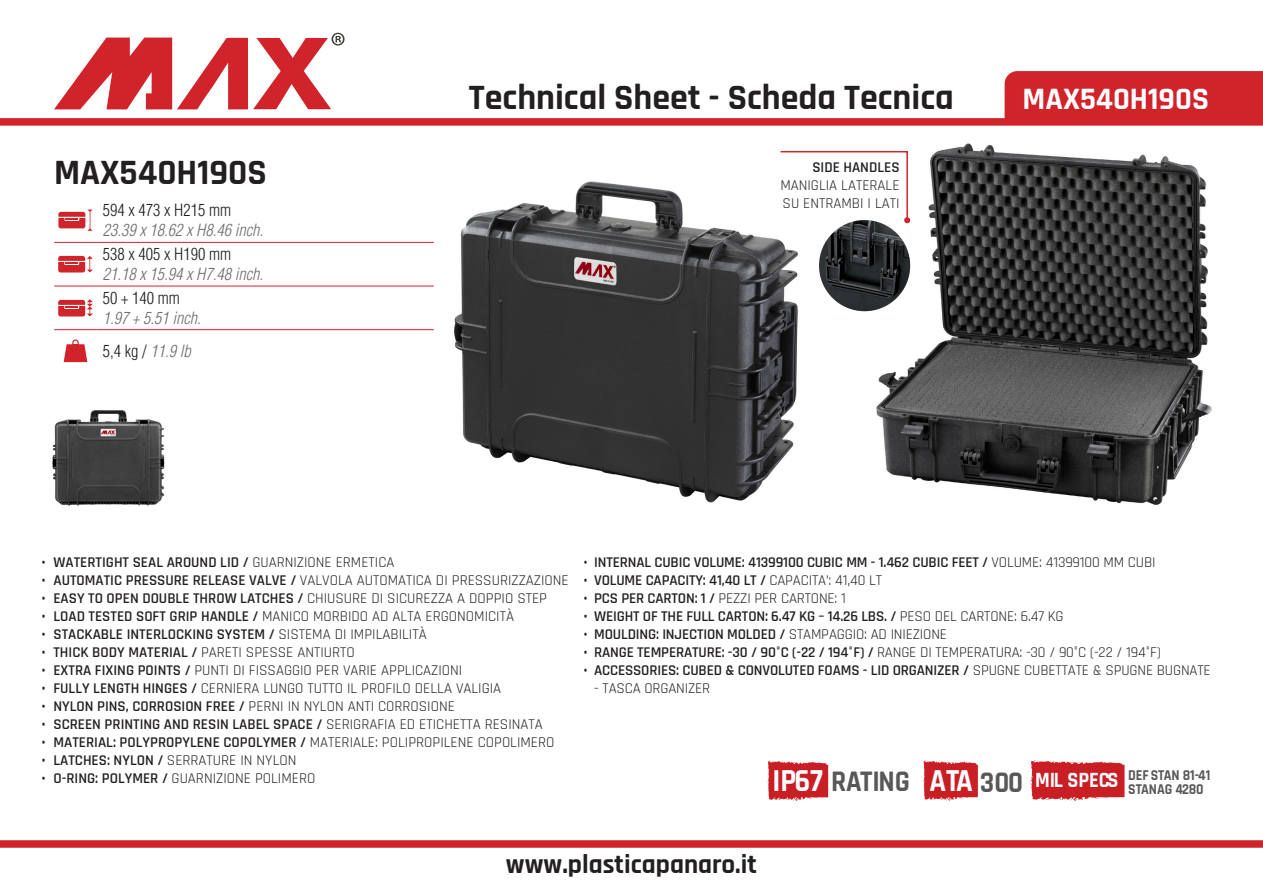
<style>
.page{position:relative;width:1263px;height:893px;background:#fff}
.page>*{position:absolute;margin:0;border:0;box-sizing:border-box;transform-origin:0 0}
.t1{font:700 36px "Rajdhani";color:#231f20}
.t2{font:700 31.5px "Rajdhani";color:#fff}
.t3{font:700 30.3px "Rajdhani";color:#57585a;scale:.92 1}
.t4{font:700 27px "Rajdhani";color:#231f20}
.t5{font:italic 300 condensed 16.5px "Helvetica LT Std";color:#6c6d70}
.t6{font:300 condensed 16.5px "Helvetica LT Std";color:#231f20}
.t7{font:700 15.15px "Rajdhani";color:#57585a;scale:.92 1}
.t8{font:600 15px "Rajdhani";letter-spacing:-.01em;color:#231f20}
.t9{font:15px/18px "Rajdhani";color:#231f20}
.s1{font-style:italic;color:#6c6d70}
.s2{font-weight:400}
.s3{font-weight:600}
.s4{font-size:22.05px;color:#fff}
.s5{font-size:32.4px;color:#fff}
</style>
<div class="page">
<svg style="left:54px;top:33px;width:291px;height:76px"></svg>
<div style="left:0;top:118px;width:1263px;height:8px;background:#d1232a"></div>
<div style="left:0;top:840px;width:1263px;height:8px;background:#d1232a"></div>
<div style="left:1004px;top:71px;width:259px;height:48px;background:#d1232a"></div>
<hr style="left:54px;top:242px;width:43px;height:1px;background:#d1232a">
<hr style="left:97px;top:242px;width:337px;height:1px;background:#d1232a">
<hr style="left:54px;top:286px;width:43px;height:1px;background:#d1232a">
<hr style="left:97px;top:286px;width:337px;height:1px;background:#d1232a">
<hr style="left:54px;top:329px;width:43px;height:1px;background:#d1232a">
<hr style="left:97px;top:329px;width:337px;height:1px;background:#d1232a">
<svg style="left:58px;top:210px;width:35px;height:21px"></svg>
<svg style="left:58px;top:256px;width:35px;height:16px"></svg>
<svg style="left:58px;top:299px;width:35px;height:17px"></svg>
<svg style="left:64px;top:339px;width:23px;height:23px"></svg>
<img style="left:454px;top:181px;width:344px;height:322px">
<img style="left:861px;top:143px;width:351px;height:362px">
<svg style="left:1030px;top:760px;width:94px;height:41px;background:#d03e43"></svg>
<svg style="left:923px;top:760px;width:55px;height:41px;background:#d03f44"></svg>
<svg style="left:768px;top:760px;width:60px;height:41px;background:#d03c41"></svg>
<img style="left:52px;top:410px;width:113px;height:96px">
<svg style="left:779px;top:150px;width:131px;height:73px"></svg>
<img style="left:819px;top:220px;width:91px;height:91px">
<p class="t1" style="left:54px;top:151px;width:214px">MAX540H190S</p>
<p class="t6" style="left:103px;top:200px;width:130px">594 x 473 x H215 mm</p>
<p class="t5" style="left:103px;top:220px;width:162px">23.39 x 18.62 x H8.46 inch.</p>
<p class="t6" style="left:103px;top:244px;width:130px">538 x 405 x H190 mm</p>
<p class="t5" style="left:103px;top:264px;width:162px">21.18 x 15.94 x H7.48 inch.</p>
<p class="t6" style="left:103px;top:288px;width:78px">50 + 140 mm</p>
<p class="t5" style="left:103px;top:307px;width:99px">1.97 + 5.51 inch.</p>
<p class="t6" style="left:103px;top:341px;width:89px">5,4 kg / <span class="s1">11.9 lb</span></p>
<p class="t1" style="left:469px;top:76px;width:486px">Technical Sheet - Scheda Tecnica</p>
<p class="t8" style="left:812px;top:159px;width:89px">SIDE HANDLES</p>
<p class="t9" style="left:780px;top:177px;width:121px">MANIGLIA LATERALE<br>SU ENTRAMBI I LATI</p>
<p class="t2" style="left:1022px;top:80px;width:188px">MAX540H190S</p>
<p class="t8" style="left:41px;top:553px;width:355px">• WATERTIGHT SEAL AROUND LID / <span class="s2">GUARNIZIONE ERMETICA</span></p>
<p class="t9" style="left:41px;top:571px;width:529px"><span class="s3">• AUTOMATIC PRESSURE RELEASE VALVE /</span> VALVOLA AUTOMATICA DI PRESSURIZZAZIONE</p>
<p class="t8" style="left:41px;top:589px;width:507px">• EASY TO OPEN DOUBLE THROW LATCHES / <span class="s2">CHIUSURE DI SICUREZZA A DOPPIO STEP</span></p>
<p class="t9" style="left:41px;top:607px;width:474px"><span class="s3">• LOAD TESTED SOFT GRIP HANDLE /</span> MANICO MORBIDO AD ALTA ERGONOMICITÀ</p>
<p class="t8" style="left:41px;top:625px;width:387px">• STACKABLE INTERLOCKING SYSTEM / <span class="s2">SISTEMA DI IMPILABILITÀ</span></p>
<p class="t9" style="left:41px;top:643px;width:315px"><span class="s3">• THICK BODY MATERIAL /</span> PARETI SPESSE ANTIURTO</p>
<p class="t9" style="left:41px;top:661px;width:422px"><span class="s3">• EXTRA FIXING POINTS /</span> PUNTI DI FISSAGGIO PER VARIE APPLICAZIONI</p>
<p class="t9" style="left:41px;top:679px;width:461px"><span class="s3">• FULLY LENGTH HINGES /</span> CERNIERA LUNGO TUTTO IL PROFILO DELLA VALIGIA</p>
<p class="t9" style="left:41px;top:697px;width:415px"><span class="s3">• NYLON PINS, CORROSION FREE /</span> PERNI IN NYLON ANTI CORROSIONE</p>
<p class="t8" style="left:41px;top:715px;width:503px">• SCREEN PRINTING AND RESIN LABEL SPACE / <span class="s2">SERIGRAFIA ED ETICHETTA RESINATA</span></p>
<p class="t8" style="left:41px;top:733px;width:514px">• MATERIAL: POLYPROPYLENE COPOLYMER / <span class="s2">MATERIALE: POLIPROPILENE COPOLIMERO</span></p>
<p class="t9" style="left:41px;top:751px;width:256px"><span class="s3">• LATCHES: NYLON /</span> SERRATURE IN NYLON</p>
<p class="t9" style="left:41px;top:769px;width:275px"><span class="s3">• O-RING: POLYMER /</span> GUARNIZIONE POLIMERO</p>
<p class="t7" style="left:1035px;top:766px;width:192px"><span class="s4">MIL SPECS</span> DEF STAN 81-41</p>
<p class="t8" style="left:584px;top:553px;width:573px">• INTERNAL CUBIC VOLUME: 41399100 CUBIC MM - 1.462 CUBIC FEET / <span class="s2">VOLUME: 41399100 MM CUBI</span></p>
<p class="t8" style="left:584px;top:571px;width:300px">• VOLUME CAPACITY: 41,40 LT / <span class="s2">CAPACITA’: 41,40 LT</span></p>
<p class="t9" style="left:584px;top:589px;width:264px"><span class="s3">• PCS PER CARTON: 1 /</span> PEZZI PER CARTONE: 1</p>
<p class="t8" style="left:584px;top:607px;width:481px">• WEIGHT OF THE FULL CARTON: 6.47 KG – 14.26 LBS. / <span class="s2">PESO DEL CARTONE: 6.47 KG</span></p>
<p class="t8" style="left:584px;top:625px;width:365px">• MOULDING: INJECTION MOLDED / <span class="s2">STAMPAGGIO: AD INIEZIONE</span></p>
<p class="t8" style="left:584px;top:643px;width:579px">• RANGE TEMPERATURE: -30 / 90°C (-22 / 194°F) / <span class="s2">RANGE DI TEMPERATURA: -30 / 90°C (-22 / 194°F)</span></p>
<p class="t8" style="left:584px;top:661px;width:629px">• ACCESSORIES: CUBED &amp; CONVOLUTED FOAMS - LID ORGANIZER / <span class="s2">SPUGNE CUBETTATE &amp; SPUGNE BUGNATE</span></p>
<p class="t9" style="left:594px;top:679px;width:118px">- TASCA ORGANIZER</p>
<h3 class="t3" style="left:772px;top:763px;width:274px"><span class="s5">IP67</span> RATING <span class="s5">ATA</span> 300</h3>
<p class="t7" style="left:1128px;top:780px;width:83px">STANAG 4280</p>
<h3 class="t4" style="left:506px;top:848px;width:253px">www.plasticapanaro.it</h3>
</div>
